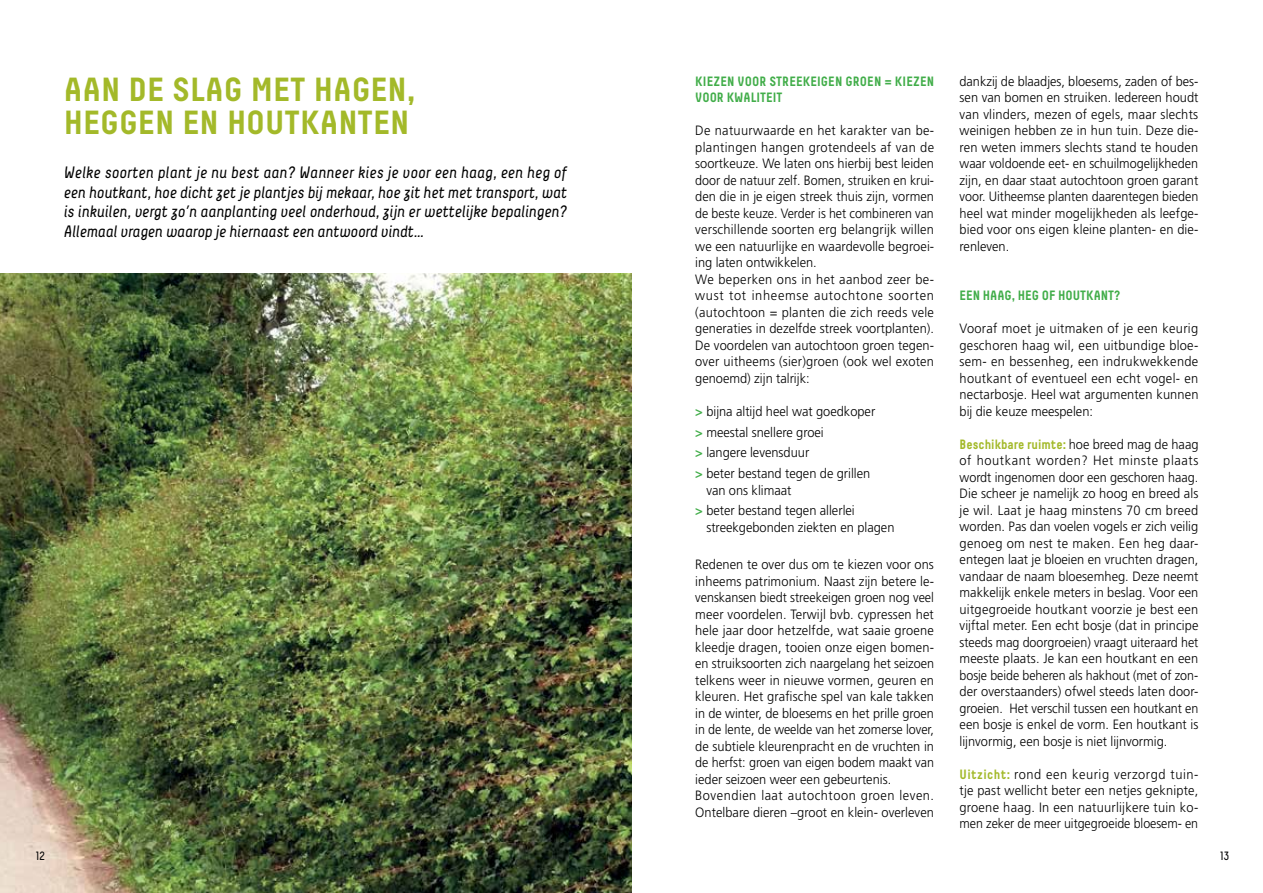
<style>
.page{position:relative;width:1263px;height:893px;background:#fff}
.page>*{position:absolute;margin:0;border:0;box-sizing:border-box;transform-origin:0 0}
.t1{font:700 33.45px/33.5px "Decima";color:#a3b929}
.t2{font:italic 16.5px/19.5px "Decima";color:#000;text-align:justify;scale:.95 1}
.t3{font:300 13.5px/16.5px "Frutiger";letter-spacing:.005em;color:#000;scale:.95 1}
.t4{font:300 13.5px/16.5px "Frutiger";letter-spacing:.005em;color:#000;text-align:justify;scale:.94 1}
.t5{font:700 13.5px/16.5px "Decima";color:#41ad49;scale:.95 1}
.t6{font:700 13.5px "Decima";color:#a3b929;scale:.95 1}
.t7{font:12px "Decima";color:#000;scale:.95 1}
.s1{font-weight:700;color:#41ad49}
.s2{font-family:"Frutiger";font-weight:300;color:#000}
.s3{font-family:"Decima";font-weight:700;color:#a3b929}
</style>
<div class="page">
<img style="left:0;top:274px;width:631px;height:619px">
<h1 class="t1" style="left:64px;top:72px;width:354px">AAN DE SLAG MET HAGEN,<br>HEGGEN EN HOUTKANTEN</h1>
<p class="t2" style="left:64px;top:163px;width:531px">Welke soorten plant je nu best aan? Wanneer kies je voor een haag, een heg of een houtkant, hoe dicht zet je plantjes bij mekaar, hoe zit het met transport, wat is inkuilen, vergt zo’n aanplanting veel onderhoud, zijn er wettelijke bepalingen?<br>Allemaal vragen waarop je hiernaast een antwoord vindt…</p>
<p class="t7" style="left:36px;top:849px;width:10px">12</p>
<p class="t5" style="left:695px;top:73px;width:253px">KIEZEN VOOR STREEKEIGEN GROEN = KIEZEN<br>VOOR KWALITEIT</p>
<p class="t3" style="left:695px;top:123px;width:253px">De natuurwaarde en het karakter van be&shy;plantingen hangen grotendeels af van de soortkeuze. We laten ons hierbij best leiden door de natuur zelf. Bomen, struiken en krui&shy;den die in je eigen streek thuis zijn, vormen de beste keuze. Verder is het combineren van verschillende soorten erg belangrijk willen we een natuurlijke en waardevolle begroei&shy;ing laten ontwikkelen.<br>We beperken ons in het aanbod zeer be&shy;wust tot inheemse autochtone soorten (autochtoon = planten die zich reeds vele generaties in dezelfde streek voortplanten).<br>De voordelen van autochtoon groen tegen&shy;over uitheems (sier)groen (ook wel exoten genoemd) zijn talrijk:</p>
<p class="t3" style="left:695px;top:401px;width:191px;line-height:20.7px"><span class="s1">&gt;</span> bijna altijd heel wat goedkoper <span class="s1">&gt;</span> meestal snellere groei<br><span class="s1">&gt;</span> langere levensduur<br><span class="s1">&gt;</span> beter bestand tegen de grillen</p>
<p class="t3" style="left:695px;top:480px;width:169px;line-height:20.7px;text-indent:11px">van ons klimaat<br><span class="s1">&gt;</span> beter bestand tegen allerlei</p>
<p class="t3" style="left:706px;top:519px;width:199px">streekgebonden ziekten en plagen</p>
<p class="t3" style="left:695px;top:556px;width:253px">Redenen te over dus om te kiezen voor ons inheems patrimonium. Naast zijn betere le&shy;venskansen biedt streekeigen groen nog veel meer voordelen. Terwijl bvb. cypressen het hele jaar door hetzelfde, wat saaie groene kleedje dragen, tooien onze eigen bomen&shy;en struiksoorten zich naargelang het seizoen telkens weer in nieuwe vormen, geuren en kleuren. Het grafische spel van kale takken in de winter, de bloesems en het prille groen in de lente, de weelde van het zomerse lover, de subtiele kleurenpracht en de vruchten in de herfst: groen van eigen bodem maakt van ieder seizoen weer een gebeurtenis.<br>Bovendien laat autochtoon groen leven.<br>Ontelbare dieren –groot en klein- overleven</p>
<p class="t4" style="left:959px;top:73px;width:256px">dankzij de blaadjes, bloesems, zaden of bes&shy;sen van bomen en struiken. Iedereen houdt van vlinders, mezen of egels, maar slechts weinigen hebben ze in hun tuin. Deze die&shy;ren weten immers slechts stand te houden waar voldoende eet- en schuilmogelijkheden zijn, en daar staat autochtoon groen garant voor. Uitheemse planten daarentegen bieden heel wat minder mogelijkheden als leefge&shy;bied voor ons eigen kleine planten- en die&shy;renleven.</p>
<p class="t5" style="left:959px;top:287px;width:171px">EEN HAAG, HEG OF HOUTKANT?</p>
<p class="t3" style="left:959px;top:321px;width:253px;text-align:justify">Vooraf moet je uitmaken of je een keurig geschoren haag wil, een uitbundige bloe&shy;sem- en bessenheg, een indrukwekkende houtkant of eventueel een echt vogel- en nectarbosje. Heel wat argumenten kunnen bij die keuze meespelen:</p>
<p class="t6" style="left:959px;top:436px;width:253px">Beschikbare ruimte: <span class="s2">hoe breed mag de haag</span></p>
<p class="t3" style="left:959px;top:453px;width:253px;text-align:justify">of houtkant worden? Het minste plaats wordt ingenomen door een geschoren haag.<br>Die scheer je namelijk zo hoog en breed als je wil. Laat je haag minstens 70 cm breed worden. Pas dan voelen vogels er zich veilig genoeg om nest te maken. Een heg daar&shy;entegen laat je bloeien en vruchten dragen, vandaar de naam bloesemheg. Deze neemt makkelijk enkele meters in beslag. Voor een uitgegroeide houtkant voorzie je best een vijftal meter. Een echt bosje (dat in principe steeds mag doorgroeien) vraagt uiteraard het meeste plaats. Je kan een houtkant en een bosje beide beheren als hakhout (met of zon&shy;der overstaanders) ofwel steeds laten door&shy;groeien. Het verschil tussen een houtkant en een bosje is enkel de vorm. Een houtkant is lijnvormig, een bosje is niet lijnvormig.</p>
<p class="t3" style="left:959px;top:766px;width:253px;text-align:justify"><span class="s3">Uitzicht:</span> rond een keurig verzorgd tuin&shy;tje past wellicht beter een netjes geknipte, groene haag. In een natuurlijkere tuin ko&shy;men zeker de meer uitgegroeide bloesem- en</p>
<p class="t7" style="left:1220px;top:849px;width:11px">13</p>
</div>
